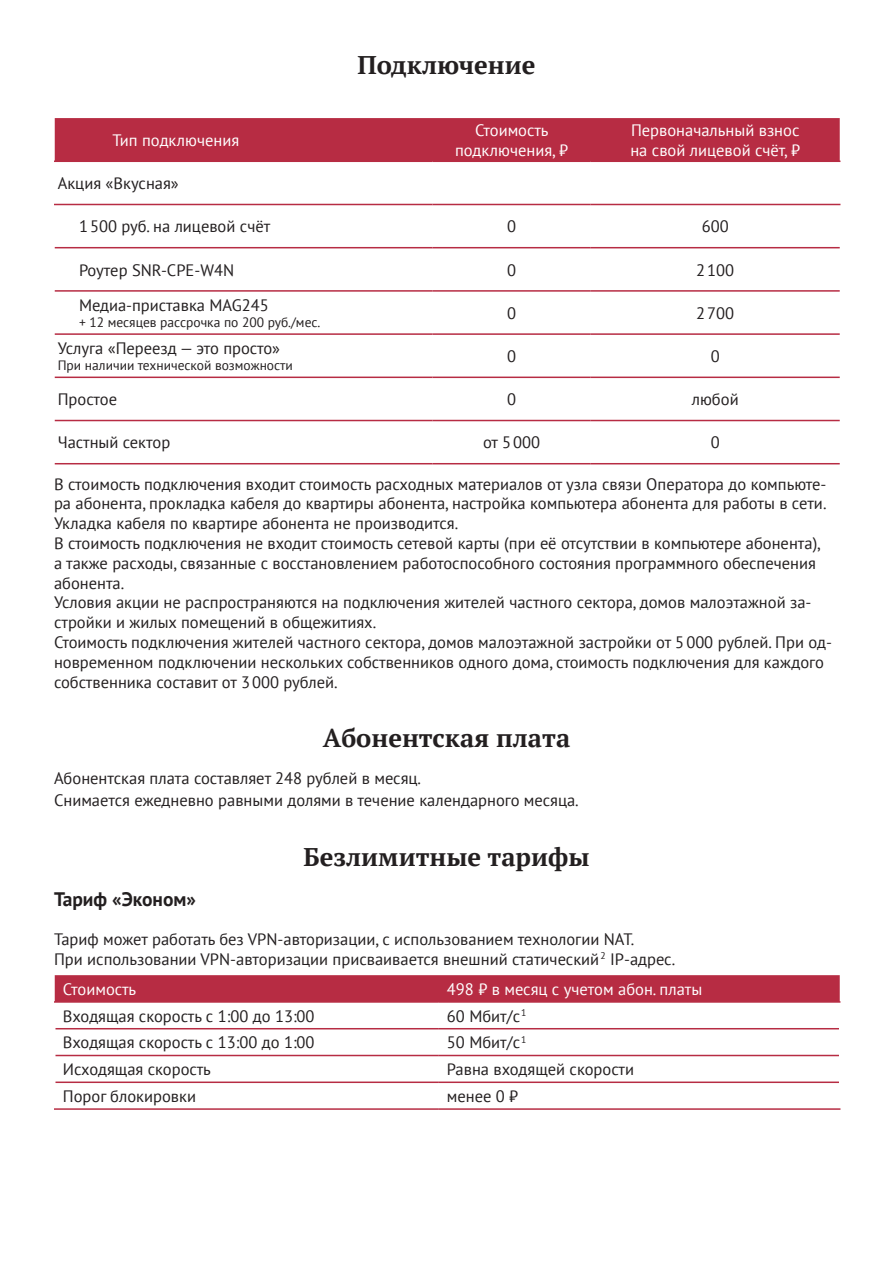
<style>
.page{position:relative;width:893px;height:1263px;background:#fff}
.page>*{position:absolute;margin:0;border:0;box-sizing:border-box;transform-origin:0 0}
.Разряженный_абзац{font:700 25.5px "PT Serif";color:#231f20}
.t1{font:700 19.5px "PT Sans";color:#231f20}
.Разряженный_абзац-2{font:16.5px/19.8px "PT Sans";color:#231f20}
.Разряженный_абзац-3{font:16.5px/19.8px "PT Sans";color:#fff;text-align:center}
.t2{font:13.5px "PT Sans";color:#231f20}
</style>
<div class="page">
<div style="left:55px;top:118px;width:785px;height:43px;background:#b72c43"></div>
<hr style="left:54px;top:161px;width:378px;height:1px;background:#b72c43">
<hr style="left:432px;top:161px;width:159px;height:1px;background:#b72c43">
<hr style="left:591px;top:161px;width:249px;height:1px;background:#b72c43">
<hr style="left:54px;top:204px;width:378px;height:1px;background:#b72c43">
<hr style="left:432px;top:204px;width:159px;height:1px;background:#b72c43">
<hr style="left:591px;top:204px;width:249px;height:1px;background:#b72c43">
<hr style="left:55px;top:247px;width:377px;height:1px;background:#b72c43">
<hr style="left:432px;top:247px;width:159px;height:1px;background:#b72c43">
<hr style="left:591px;top:247px;width:249px;height:1px;background:#b72c43">
<hr style="left:55px;top:290px;width:377px;height:2px;background:#b72c43">
<hr style="left:432px;top:290px;width:159px;height:2px;background:#b72c43">
<hr style="left:591px;top:290px;width:249px;height:2px;background:#b72c43">
<hr style="left:55px;top:333px;width:377px;height:2px;background:#b72c43">
<hr style="left:432px;top:333px;width:159px;height:2px;background:#b72c43">
<hr style="left:591px;top:333px;width:249px;height:2px;background:#b72c43">
<hr style="left:55px;top:377px;width:377px;height:1px;background:#b72c43">
<hr style="left:432px;top:377px;width:159px;height:1px;background:#b72c43">
<hr style="left:591px;top:377px;width:249px;height:1px;background:#b72c43">
<hr style="left:55px;top:420px;width:377px;height:1px;background:#b72c43">
<hr style="left:432px;top:420px;width:159px;height:1px;background:#b72c43">
<hr style="left:591px;top:420px;width:249px;height:1px;background:#b72c43">
<hr style="left:55px;top:463px;width:377px;height:1px;background:#b72c43">
<hr style="left:432px;top:463px;width:159px;height:1px;background:#b72c43">
<hr style="left:591px;top:463px;width:249px;height:1px;background:#b72c43">
<div style="left:55px;top:975px;width:785px;height:26px;background:#b72c43"></div>
<hr style="left:54px;top:1001px;width:385px;height:2px;background:#b72c43">
<hr style="left:439px;top:1001px;width:401px;height:2px;background:#b72c43">
<hr style="left:56px;top:1028px;width:383px;height:1px;background:#b72c43">
<hr style="left:439px;top:1028px;width:400px;height:1px;background:#b72c43">
<hr style="left:56px;top:1055px;width:383px;height:1px;background:#b72c43">
<hr style="left:439px;top:1055px;width:400px;height:1px;background:#b72c43">
<hr style="left:56px;top:1081px;width:383px;height:2px;background:#b72c43">
<hr style="left:439px;top:1081px;width:400px;height:2px;background:#b72c43">
<hr style="left:54px;top:1108px;width:385px;height:2px;background:#b72c43">
<hr style="left:439px;top:1108px;width:401px;height:2px;background:#b72c43">
<p class="Разряженный_абзац" style="left:357px;top:48px;width:180px">Подключение</p>
<p class="Разряженный_абзац-3" style="left:112px;top:130px;width:128px">Тип подключения</p>
<p class="Разряженный_абзац-3" style="left:455px;top:120px;width:115px">Стоимость подключения, ₽</p>
<p class="Разряженный_абзац-3" style="left:630px;top:120px;width:171px;text-align:left">Первоначальный взнос на свой лицевой счёт, ₽</p>
<p class="Разряженный_абзац-2" style="left:58px;top:173px;width:123px">Акция «Вкусная»</p>
<p class="Разряженный_абзац-2" style="left:79px;top:216px;width:193px">1500 руб. на лицевой счёт</p>
<p class="Разряженный_абзац-2" style="left:507px;top:216px;width:10px">0</p>
<p class="Разряженный_абзац-2" style="left:702px;top:216px;width:28px">600</p>
<p class="Разряженный_абзац-2" style="left:79px;top:260px;width:157px">Роутер SNR-CPE-W4N</p>
<p class="Разряженный_абзац-2" style="left:507px;top:260px;width:10px">0</p>
<p class="Разряженный_абзац-2" style="left:696px;top:260px;width:40px">2100</p>
<p class="Разряженный_абзац-2" style="left:79px;top:295px;width:191px">Медиа-приставка MAG245</p>
<p class="t2" style="left:79px;top:314px;width:243px">+ 12 месяцев рассрочка по 200 руб./мес.</p>
<p class="Разряженный_абзац-2" style="left:507px;top:303px;width:10px">0</p>
<p class="Разряженный_абзац-2" style="left:696px;top:303px;width:40px">2700</p>
<p class="Разряженный_абзац-2" style="left:58px;top:338px;width:224px">Услуга «Переезд — это просто»</p>
<p class="t2" style="left:58px;top:357px;width:237px">При наличии технической возможности</p>
<p class="Разряженный_абзац-2" style="left:507px;top:346px;width:10px">0</p>
<p class="Разряженный_абзац-2" style="left:711px;top:346px;width:10px">0</p>
<p class="Разряженный_абзац-2" style="left:58px;top:389px;width:61px">Простое</p>
<p class="Разряженный_абзац-2" style="left:507px;top:389px;width:10px">0</p>
<p class="Разряженный_абзац-2" style="left:692px;top:389px;width:48px">любой</p>
<p class="Разряженный_абзац-2" style="left:58px;top:432px;width:114px">Частный сектор</p>
<p class="Разряженный_абзац-2" style="left:483px;top:432px;width:59px">от 5000</p>
<p class="Разряженный_абзац-2" style="left:711px;top:432px;width:10px">0</p>
<p class="Разряженный_абзац-2" style="left:54px;top:474px;width:774px;text-align:justify">В стоимость подключения входит стоимость расходных материалов от узла связи Оператора до компьюте&shy;ра абонента, прокладка кабеля до квартиры абонента, настройка компьютера абонента для работы в сети.<br>Укладка кабеля по квартире абонента не производится.</p>
<p class="Разряженный_абзац-2" style="left:54px;top:533px;width:768px">В стоимость подключения не входит стоимость сетевой карты (при её отсутствии в компьютере абонента), а также расходы, связанные с восстановлением работоспособного состояния программного обеспечения абонента.</p>
<p class="Разряженный_абзац-2" style="left:54px;top:592px;width:759px">Условия акции не распространяются на подключения жителей частного сектора, домов малоэтажной за&shy;стройки и жилых помещений в общежитиях.</p>
<p class="Разряженный_абзац-2" style="left:54px;top:632px;width:779px">Стоимость подключения жителей частного сектора, домов малоэтажной застройки от 5000 рублей. При од&shy;новременном подключении нескольких собственников одного дома, стоимость подключения для каждого собственника составит от 3000 рублей.</p>
<p class="Разряженный_абзац" style="left:323px;top:721px;width:249px">Абонентская плата</p>
<p class="Разряженный_абзац-2" style="left:54px;top:768px;width:369px">Абонентская плата составляет 248 рублей в месяц.</p>
<p class="Разряженный_абзац-2" style="left:54px;top:789px;width:526px">Снимается ежедневно равными долями в течение календарного месяца.</p>
<p class="Разряженный_абзац" style="left:303px;top:840px;width:288px">Безлимитные тарифы</p>
<p class="t1" style="left:54px;top:886px;width:144px">Тариф «Эконом»</p>
<p class="Разряженный_абзац-2" style="left:54px;top:929px;width:582px">Тариф может работать без VPN-авторизации, с использованием технологии NAT.</p>
<p class="Разряженный_абзац-2" style="left:54px;top:949px;width:623px">При использовании VPN-авторизации присваивается внешний статический<sup>2</sup> IP-адрес.</p>
<p class="Разряженный_абзац-3" style="left:63px;top:978px;width:75px">Стоимость</p>
<p class="Разряженный_абзац-3" style="left:447px;top:978px;width:257px">498 ₽ в месяц с учетом абон. платы</p>
<p class="Разряженный_абзац-2" style="left:63px;top:1005px;width:253px">Входящая скорость с 1:00 до 13:00</p>
<p class="Разряженный_абзац-2" style="left:447px;top:1005px;width:81px">60 Мбит/с<sup>1</sup></p>
<p class="Разряженный_абзац-2" style="left:63px;top:1032px;width:253px">Входящая скорость с 13:00 до 1:00</p>
<p class="Разряженный_абзац-2" style="left:447px;top:1032px;width:81px">50 Мбит/с<sup>1</sup></p>
<p class="Разряженный_абзац-2" style="left:63px;top:1059px;width:150px">Исходящая скорость</p>
<p class="Разряженный_абзац-2" style="left:447px;top:1059px;width:189px">Равна входящей скорости</p>
<p class="Разряженный_абзац-2" style="left:63px;top:1086px;width:135px">Порог блокировки</p>
<p class="Разряженный_абзац-2" style="left:447px;top:1086px;width:73px">менее 0 ₽</p>
</div>
